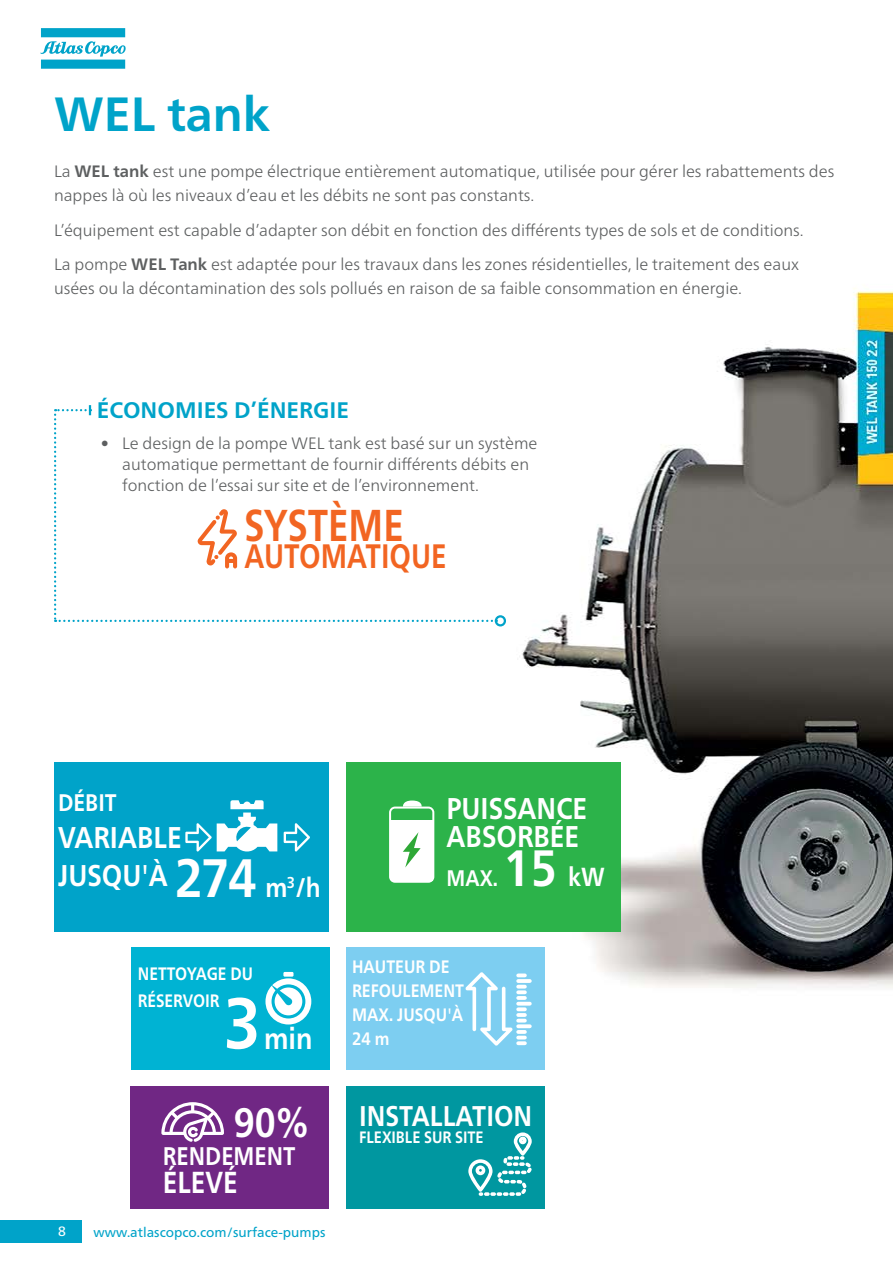
<style>
.page{position:relative;width:893px;height:1263px;background:#fff}
.page>*{position:absolute;margin:0;border:0;box-sizing:border-box;transform-origin:0 0}
.t1{font:700 71.7px "Neue Frutiger World";color:#fff;scale:.88 1}
.t2{font:700 51px "Neue Frutiger World";color:#fff;scale:.88 1}
.t3{font:700 48px "Neue Frutiger World";color:#00a3c9}
.t4{font:700 44.55px "Neue Frutiger World";color:#f26522;scale:.81 1}
.t5{font:700 33.9px "Neue Frutiger World";color:#f26522;scale:.81 1}
.t6{font:700 30.3px "Neue Frutiger World";color:#fff;scale:.86 1}
.t7{font:700 30px/28.5px "Neue Frutiger World";color:#fff;scale:.88 1}
.t8{font:700 28.5px "Neue Frutiger World";color:#fff;scale:.88 1}
.t9{font:700 25.5px "Neue Frutiger World";color:#fff;scale:.86 1}
.t10{font:700 24px "Neue Frutiger World";color:#fff;scale:.88 1}
.t11{font:700 22.5px "Neue Frutiger World";color:#00a3c9}
.t12{font:700 22.5px "Neue Frutiger World";color:#fff;scale:.88 1}
.t13{font:700 18px/24px "Neue Frutiger World";color:#fff;scale:.88 1}
.t14{font:700 18px/27px "Neue Frutiger World";color:#fff;scale:.86 1}
.t15{font:300 16.5px/21px "Neue Frutiger World";color:#5d5f60}
.t16{font:700 16.5px "Neue Frutiger World";color:#fff;scale:.88 1}
.t17{font:13.5px "Neue Frutiger World";color:#00a3c9}
.t18{font:13.5px "Neue Frutiger World";color:#fff}
.s1{font-weight:700}
.s2{font-size:54px}
.s3{font-size:15.75px}
.s4{font-size:26.1px}
.s5{font-size:41.1px}
</style>
<div class="page">
<svg style="left:41px;top:28px;width:85px;height:41px"></svg>
<div style="left:0;top:1220px;width:82px;height:23px;background:#00a3c9"></div>
<img style="left:357px;top:288px;width:536px;height:700px">
<div style="left:495px;top:615px;width:11px;height:11px;border:2px solid #00a3c9;border-radius:50%"></div>
<div style="left:346px;top:763px;width:275px;height:169px;background:#2cb34a"></div>
<div style="left:346px;top:948px;width:199px;height:122px;background:#7dcef1"></div>
<svg style="left:465px;top:972px;width:47px;height:74px"></svg>
<svg style="left:518px;top:1024px;width:12px;height:4px"></svg>
<svg style="left:518px;top:1030px;width:7px;height:15px"></svg>
<hr style="left:518px;top:979px;width:12px;height:4px;background:#fff">
<svg style="left:518px;top:973px;width:7px;height:4px"></svg>
<svg style="left:518px;top:985px;width:12px;height:37px"></svg>
<div style="left:54px;top:763px;width:275px;height:169px;background:#00a3c9"></div>
<svg style="left:185px;top:800px;width:92px;height:52px"></svg>
<svg style="left:284px;top:823px;width:26px;height:28px"></svg>
<div style="left:130px;top:1086px;width:199px;height:123px;background:#702784"></div>
<svg style="left:161px;top:1102px;width:63px;height:40px"></svg>
<div style="left:346px;top:1086px;width:199px;height:123px;background:#0097a0"></div>
<svg style="left:468px;top:1132px;width:64px;height:64px"></svg>
<div style="left:131px;top:948px;width:198px;height:122px;background:#00b3d3"></div>
<div style="left:283px;top:972px;width:10px;height:5px;background:#fff"></div>
<svg style="left:265px;top:978px;width:46px;height:46px"></svg>
<svg style="left:54px;top:405px;width:443px;height:217px"></svg>
<svg style="left:389px;top:800px;width:45px;height:83px"></svg>
<h3 class="t3" style="left:54px;top:72px;width:218px">WEL tank</h3>
<p class="t15" style="left:54px;top:160px;width:782px;line-height:24px">La <span class="s1">WEL tank</span> est une pompe électrique entièrement automatique, utilisée pour gérer les rabattements des nappes là où les niveaux d’eau et les débits ne sont pas constants.</p>
<p class="t15" style="left:54px;top:213px;width:751px;line-height:34.3px">L’équipement est capable d’adapter son débit en fonction des différents types de sols et de conditions.<br>La pompe <span class="s1">WEL Tank</span> est adaptée pour les travaux dans les zones résidentielles, le traitement des eaux</p>
<p class="t15" style="left:54px;top:278px;width:690px">usées ou la décontamination des sols pollués en raison de sa faible consommation en énergie.</p>
<h3 class="t11" style="left:97px;top:390px;width:254px">ÉCONOMIES D’ÉNERGIE</h3>
<p class="t15" style="left:122px;top:433px;width:417px;text-indent:-21px">• Le design de la pompe WEL tank est basé sur un système automatique permettant de fournir différents débits en fonction de l’essai sur site et de l’environnement.</p>
<h3 class="t4" style="left:244px;top:486px;width:198px">SYSTÈME</h3>
<h3 class="t5" style="left:244px;top:526px;width:251px">AUTOMATIQUE</h3>
<h3 class="t10" style="left:58px;top:781px;width:68px">DÉBIT</h3>
<h3 class="t7" style="left:58px;top:818px;width:300px;line-height:37.3px">VARIABLE<br>JUSQU'À <span class="s2">274</span> <sub>m</sub><span class="s3">3</span><sub>/h</sub></h3>
<p class="t14" style="left:138px;top:960px;width:136px">NETTOYAGE DU<br>RÉSERVOIR</p>
<h1 class="t1" style="left:223px;top:960px;width:44px">3</h1>
<h3 class="t7" style="left:264px;top:1023px;width:57px">min</h3>
<h3 class="t7" style="left:446px;top:793px;width:162px">PUISSANCE<br>ABSORBÉE</h3>
<h3 class="t12" style="left:446px;top:859px;width:60px">MAX.</h3>
<h2 class="t2" style="left:504px;top:823px;width:116px">15 <span class="s4">kW</span></h2>
<p class="t13" style="left:352px;top:954px;width:129px">HAUTEUR DE<br>REFOULEMENT<br>MAX. JUSQU'À<br>24 m</p>
<h3 class="t8" style="left:234px;top:1091px;width:341px"><span class="s5">90%</span> INSTALLATION</h3>
<p class="t16" style="left:359px;top:1122px;width:143px">FLEXIBLE SUR SITE</p>
<h3 class="t9" style="left:163px;top:1134px;width:156px">RENDEMENT</h3>
<h3 class="t6" style="left:163px;top:1156px;width:89px">ÉLEVÉ</h3>
<p class="t18" style="left:58px;top:1221px;width:9px">8</p>
<p class="t17" style="left:94px;top:1221px;width:233px">www.atlascopco.com/surface-pumps</p>
</div>
